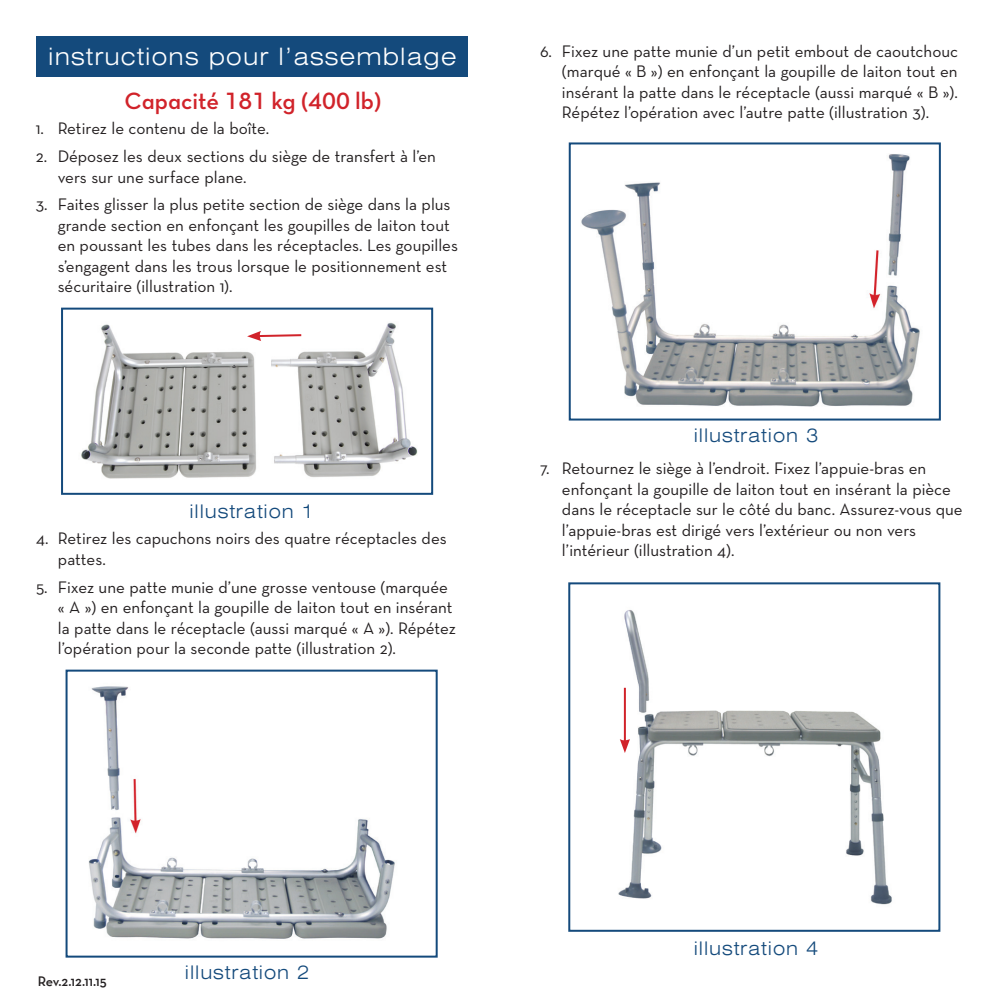
<style>
.page{position:relative;width:1008px;height:1008px;background:#fff}
.page>*{position:absolute;margin:0;border:0;box-sizing:border-box;transform-origin:0 0}
.t1{font:300 expanded 24px "Swiss 721 BT";letter-spacing:.05em;color:#fff}
.t2{font:24px "Neutra Text TFPS Demi Alt";color:#d1232a}
.t3{font:300 expanded 18.8px "Swiss 721 BT";letter-spacing:.05em;color:#144a7c}
.t4{font:17px/20.4px "Neutraface Text";color:#231f20}
.t5{font:14px "Neutraface Text TT Demi Alt";color:#231f20}
</style>
<div class="page">
<div style="left:36px;top:36px;width:432px;height:40px;background:#144a7c"></div>
<img style="left:88px;top:686px;width:307px;height:253px">
<div style="left:66px;top:670px;width:372px;height:288px;border:2px solid #144a7c"></div>
<img style="left:81px;top:322px;width:337px;height:157px">
<div style="left:61px;top:308px;width:372px;height:187px;border:2px solid #144a7c"></div>
<svg style="left:247px;top:331px;width:56px;height:10px"></svg>
<img style="left:618px;top:610px;width:274px;height:295px">
<div style="left:568px;top:582px;width:372px;height:350px;border:2px solid #144a7c"></div>
<hr style="left:624px;top:688px;width:2px;height:54px;background:#d1232a">
<svg style="left:620px;top:739px;width:10px;height:14px"></svg>
<img style="left:581px;top:154px;width:339px;height:253px">
<div style="left:569px;top:142px;width:372px;height:279px;border:2px solid #144a7c"></div>
<h1 class="t1" style="left:48px;top:42px;width:410px">instructions pour l’assemblage</h1>
<p class="t4" style="left:562px;top:40px;width:398px;text-align:justify;text-indent:-22px">6. Fixez une patte munie d’un petit embout de caoutchouc (marqué « B ») en enfonçant la goupille de laiton tout en insérant la patte dans le réceptacle (aussi marqué « B »).<br>Répétez l’opération avec l’autre patte (illustration 3).</p>
<h1 class="t2" style="left:125px;top:86px;width:258px">Capacité 181 kg (400 lb)</h1>
<p class="t4" style="left:36px;top:118px;width:235px">1. Retirez le contenu de la boîte.</p>
<p class="t4" style="left:58px;top:146px;width:380px;text-indent:-22px">2. Déposez les deux sections du siège de transfert à l’en vers sur une surface plane.</p>
<p class="t4" style="left:58px;top:194px;width:402px;text-indent:-22px">3. Faites glisser la plus petite section de siège dans la plus grande section en enfonçant les goupilles de laiton tout en poussant les tubes dans les réceptacles. Les goupilles s’engagent dans les trous lorsque le positionnement est sécuritaire (illustration 1).</p>
<p class="t3" style="left:189px;top:500px;width:126px">illustration 1</p>
<p class="t4" style="left:58px;top:528px;width:390px;text-indent:-22px">4. Retirez les capuchons noirs des quatre réceptacles des pattes.</p>
<p class="t4" style="left:58px;top:576px;width:399px;text-indent:-22px">5. Fixez une patte munie d’une grosse ventouse (marquée « A ») en enfonçant la goupille de laiton tout en insérant la patte dans le réceptacle (aussi marqué « A »). Répétez l’opération pour la seconde patte (illustration 2).</p>
<p class="t3" style="left:694px;top:425px;width:126px">illustration 3</p>
<p class="t4" style="left:562px;top:458px;width:402px;text-indent:-22px">7. Retournez le siège à l’endroit. Fixez l’appuie-bras en enfonçant la goupille de laiton tout en insérant la pièce dans le réceptacle sur le côté du banc. Assurez-vous que l’appuie-bras est dirigé vers l’extérieur ou non vers l’intérieur (illustration 4).</p>
<p class="t5" style="left:38px;top:973px;width:71px">Rev.2.12.11.15</p>
<p class="t3" style="left:185px;top:961px;width:126px">illustration 2</p>
<p class="t3" style="left:694px;top:938px;width:126px">illustration 4</p>
</div>
